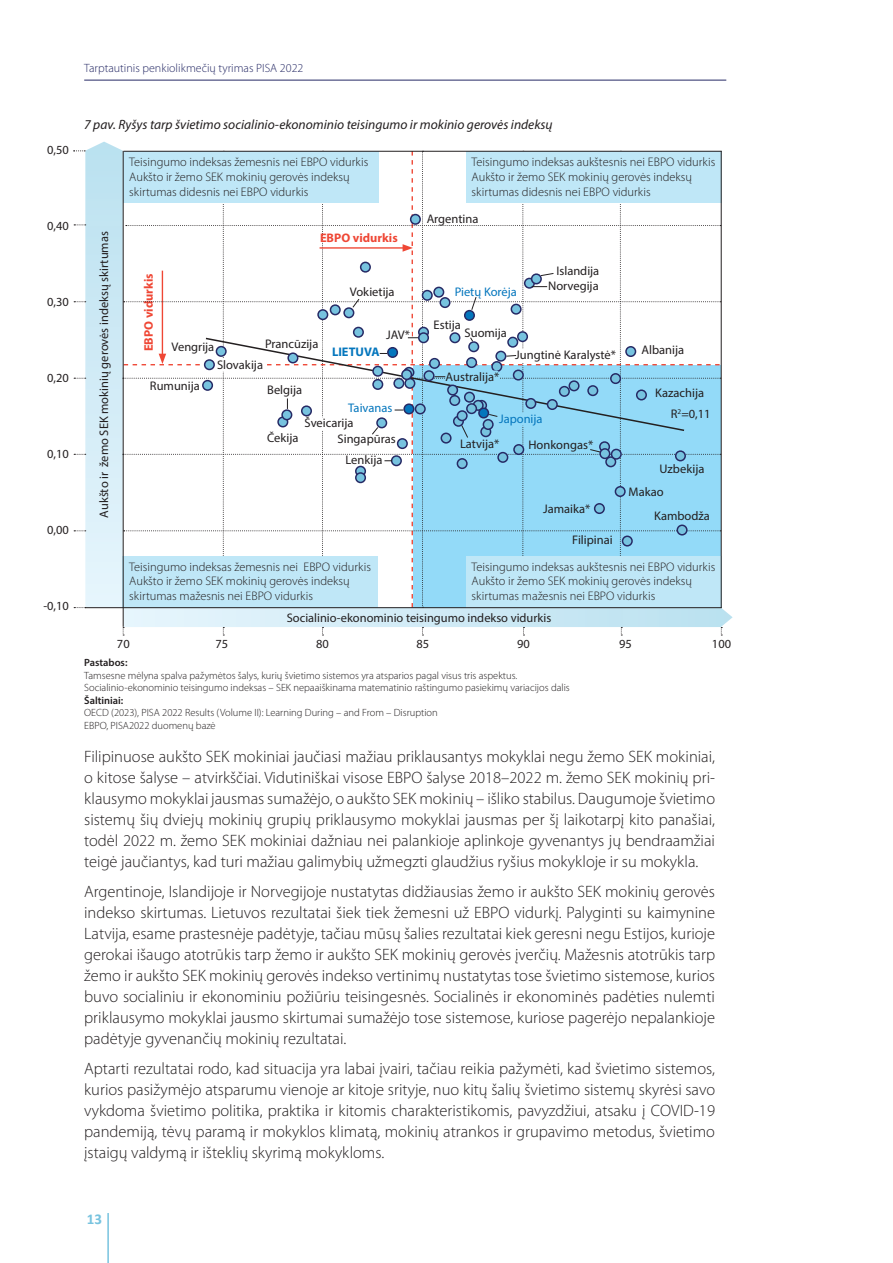
<style>
.page{position:relative;width:893px;height:1263px;background:#fff}
.page>*{position:absolute;margin:0;border:0;box-sizing:border-box;transform-origin:0 0}
.tekstas_calibri{font:300 16.5px/21px "Myriad Pro";color:#231f20;text-align:justify}
.t1{font:700 15px "Calibri";color:#77c3df}
.paveikslelis{font:italic 13.5px "Myriad Pro";color:#231f20}
.t2{font:300 12.45px/14.9px "Myriad Pro";color:#231f20}
.su_rėmu_diagr{font:12.45px "Myriad Pro";color:#231f20}
.diagramos{font:12.45px "Myriad Pro";color:#231f20}
.su_rėmu_diagr_copy{font:12.45px "Myriad Pro";color:#231f20}
.diagramos-2{font:700 12.45px "Myriad Pro";color:#ef4735}
.su_rėmu_diagr-2{font:12.45px "Myriad Pro";color:#0476bd}
.su_rėmu_diagr_copy-2{font:12.45px "Myriad Pro";color:#0476bd}
.su_rėmu_diagr-3{font:700 12.45px "Myriad Pro";color:#0476bd}
.t3{font:300 12px "Myriad Pro";color:#262a65}
.išnaša{font:300 10.5px "Myriad Pro";color:#231f20}
.išnaša-2{font:600 10.5px "Myriad Pro";color:#231f20}
</style>
<div class="page">
<hr style="left:84px;top:80px;width:642px;height:1px;background:#262a65">
<svg style="left:73px;top:142px;width:660px;height:494px"></svg>
<hr style="left:123px;top:151px;width:1px;height:476px;background:#231f20">
<hr style="left:721px;top:151px;width:1px;height:457px;background:#231f20">
<hr style="left:85px;top:607px;width:637px;height:1px;background:#231f20">
<hr style="left:124px;top:151px;width:598px;height:1px;background:#231f20">
<hr style="left:107px;top:1213px;width:2px;height:50px;background:#77c3df">
<p class="t3" style="left:84px;top:60px;width:221px">Tarptautinis penkiolikmečių tyrimas PISA 2022</p>
<p class="diagramos" style="left:47px;top:142px;width:23px">0,50</p>
<p class="diagramos" style="left:47px;top:218px;width:23px">0,40</p>
<p class="diagramos" style="left:47px;top:294px;width:23px">0,30</p>
<p class="diagramos" style="left:47px;top:370px;width:23px">0,20</p>
<p class="diagramos" style="left:47px;top:446px;width:23px">0,10</p>
<p class="diagramos" style="left:47px;top:522px;width:23px">0,00</p>
<p class="diagramos" style="left:43px;top:598px;width:27px">-0,10</p>
<p class="paveikslelis" style="left:84px;top:116px;width:470px">7 pav. Ryšys tarp švietimo socialinio-ekonominio teisingumo ir mokinio gerovės indeksų</p>
<p class="diagramos" style="left:96px;top:517px;width:288px;rotate:-90deg">Aukšto ir žemo SEK mokinių gerovės indeksų skirtumas</p>
<p class="t2" style="left:129px;top:155px;width:241px">Teisingumo indeksas žemesnis nei EBPO vidurkis</p>
<p class="t2" style="left:129px;top:170px;width:222px">Aukšto ir žemo SEK mokinių gerovės indeksų skirtumas didesnis nei EBPO vidurkis</p>
<p class="diagramos-2" style="left:141px;top:351px;width:79px;rotate:-90deg">EBPO vidurkis</p>
<p class="diagramos-2" style="left:320px;top:230px;width:79px">EBPO vidurkis</p>
<p class="su_rėmu_diagr" style="left:172px;top:339px;width:44px">Vengrija</p>
<p class="su_rėmu_diagr" style="left:265px;top:336px;width:55px">Prancūzija</p>
<p class="su_rėmu_diagr" style="left:217px;top:357px;width:47px">Slovakija</p>
<p class="su_rėmu_diagr" style="left:350px;top:284px;width:46px">Vokietija</p>
<p class="su_rėmu_diagr" style="left:386px;top:327px;width:25px">JAV*</p>
<p class="su_rėmu_diagr-3" style="left:332px;top:344px;width:49px">LIETUVA</p>
<p class="su_rėmu_diagr" style="left:150px;top:378px;width:51px">Rumunija</p>
<p class="su_rėmu_diagr" style="left:267px;top:382px;width:36px">Belgija</p>
<p class="su_rėmu_diagr-2" style="left:348px;top:400px;width:46px">Taivanas</p>
<p class="su_rėmu_diagr" style="left:305px;top:415px;width:50px">Šveicarija</p>
<p class="su_rėmu_diagr" style="left:267px;top:430px;width:33px">Čekija</p>
<p class="su_rėmu_diagr" style="left:338px;top:431px;width:60px">Singapūras</p>
<p class="su_rėmu_diagr" style="left:345px;top:452px;width:38px">Lenkija</p>
<p class="t2" style="left:129px;top:559px;width:243px">Teisingumo indeksas žemesnis nei EBPO vidurkis</p>
<p class="t2" style="left:129px;top:574px;width:222px">Aukšto ir žemo SEK mokinių gerovės indeksų skirtumas mažesnis nei EBPO vidurkis</p>
<p class="t2" style="left:472px;top:155px;width:245px">Teisingumo indeksas aukštesnis nei EBPO vidurkis</p>
<p class="t2" style="left:472px;top:170px;width:222px">Aukšto ir žemo SEK mokinių gerovės indeksų skirtumas didesnis nei EBPO vidurkis</p>
<p class="su_rėmu_diagr" style="left:427px;top:211px;width:53px">Argentina</p>
<p class="su_rėmu_diagr-2" style="left:455px;top:284px;width:64px">Pietų Korėja</p>
<p class="su_rėmu_diagr" style="left:434px;top:317px;width:29px">Estija</p>
<p class="su_rėmu_diagr" style="left:465px;top:325px;width:44px">Suomija</p>
<p class="su_rėmu_diagr" style="left:556px;top:263px;width:44px">Islandija</p>
<p class="su_rėmu_diagr" style="left:548px;top:278px;width:52px">Norvegija</p>
<p class="su_rėmu_diagr_copy" style="left:446px;top:369px;width:55px">Australija*</p>
<p class="su_rėmu_diagr" style="left:515px;top:347px;width:102px">Jungtinė Karalystė*</p>
<p class="su_rėmu_diagr_copy-2" style="left:499px;top:411px;width:45px">Japonija</p>
<p class="su_rėmu_diagr_copy" style="left:460px;top:436px;width:41px">Latvija*</p>
<p class="su_rėmu_diagr_copy" style="left:528px;top:437px;width:66px">Honkongas*</p>
<p class="su_rėmu_diagr_copy" style="left:543px;top:501px;width:49px">Jamaika*</p>
<p class="su_rėmu_diagr_copy" style="left:572px;top:532px;width:42px">Filipinai</p>
<p class="su_rėmu_diagr" style="left:641px;top:342px;width:44px">Albanija</p>
<p class="su_rėmu_diagr_copy" style="left:655px;top:385px;width:50px">Kazachija</p>
<p class="su_rėmu_diagr_copy" style="left:671px;top:406px;width:41px">R<sup>2</sup>=0,11</p>
<p class="su_rėmu_diagr_copy" style="left:660px;top:461px;width:46px">Uzbekija</p>
<p class="su_rėmu_diagr_copy" style="left:629px;top:484px;width:37px">Makao</p>
<p class="su_rėmu_diagr_copy" style="left:654px;top:508px;width:57px">Kambodža</p>
<p class="t2" style="left:472px;top:559px;width:245px">Teisingumo indeksas aukštesnis nei EBPO vidurkis</p>
<p class="t2" style="left:472px;top:574px;width:222px">Aukšto ir žemo SEK mokinių gerovės indeksų skirtumas mažesnis nei EBPO vidurkis</p>
<p class="diagramos" style="left:287px;top:610px;width:266px">Socialinio-ekonominio teisingumo indekso vidurkis</p>
<p class="diagramos" style="left:117px;top:636px;width:14px">70</p>
<p class="diagramos" style="left:216px;top:636px;width:14px">75</p>
<p class="diagramos" style="left:316px;top:636px;width:14px">80</p>
<p class="diagramos" style="left:417px;top:636px;width:14px">85</p>
<p class="diagramos" style="left:517px;top:636px;width:14px">90</p>
<p class="diagramos" style="left:619px;top:636px;width:14px">95</p>
<p class="diagramos" style="left:712px;top:636px;width:21px">100</p>
<p class="išnaša-2" style="left:84px;top:656px;width:45px">Pastabos:</p>
<p class="išnaša" style="left:84px;top:669px;width:435px">Tamsesne mėlyna spalva pažymėtos šalys, kurių švietimo sistemos yra atsparios pagal visus tris aspektus.</p>
<p class="išnaša" style="left:84px;top:681px;width:487px">Socialinio-ekonominio teisingumo indeksas – SEK nepaaiškinama matematinio raštingumo pasiekimų variacijos dalis</p>
<p class="išnaša-2" style="left:84px;top:693px;width:41px">Šaltiniai:</p>
<p class="išnaša" style="left:84px;top:706px;width:355px">OECD (2023), PISA 2022 Results (Volume II): Learning During – and From – Disruption</p>
<p class="išnaša" style="left:84px;top:719px;width:133px">EBPO, PISA2022 duomenų bazė</p>
<p class="tekstas_calibri" style="left:84px;top:745px;width:632px">Filipinuose aukšto SEK mokiniai jaučiasi mažiau priklausantys mokyklai negu žemo SEK mokiniai, o kitose šalyse – atvirkščiai. Vidutiniškai visose EBPO šalyse 2018–2022 m. žemo SEK mokinių pri&shy;klausymo mokyklai jausmas sumažėjo, o aukšto SEK mokinių – išliko stabilus. Daugumoje švietimo sistemų šių dviejų mokinių grupių priklausymo mokyklai jausmas per šį laikotarpį kito panašiai, todėl 2022 m. žemo SEK mokiniai dažniau nei palankioje aplinkoje gyvenantys jų bendraamžiai teigė jaučiantys, kad turi mažiau galimybių užmegzti glaudžius ryšius mokykloje ir su mokykla.</p>
<p class="tekstas_calibri" style="left:84px;top:880px;width:632px">Argentinoje, Islandijoje ir Norvegijoje nustatytas didžiausias žemo ir aukšto SEK mokinių gerovės indekso skirtumas. Lietuvos rezultatai šiek tiek žemesni už EBPO vidurkį. Palyginti su kaimynine Latvija, esame prastesnėje padėtyje, tačiau mūsų šalies rezultatai kiek geresni negu Estijos, kurioje gerokai išaugo atotrūkis tarp žemo ir aukšto SEK mokinių gerovės įverčių. Mažesnis atotrūkis tarp žemo ir aukšto SEK mokinių gerovės indekso vertinimų nustatytas tose švietimo sistemose, kurios buvo socialiniu ir ekonominiu požiūriu teisingesnės. Socialinės ir ekonominės padėties nulemti priklausymo mokyklai jausmo skirtumai sumažėjo tose sistemose, kuriose pagerėjo nepalankioje padėtyje gyvenančių mokinių rezultatai.</p>
<p class="tekstas_calibri" style="left:84px;top:1057px;width:632px">Aptarti rezultatai rodo, kad situacija yra labai įvairi, tačiau reikia pažymėti, kad švietimo sistemos, kurios pasižymėjo atsparumu vienoje ar kitoje srityje, nuo kitų šalių švietimo sistemų skyrėsi savo vykdoma švietimo politika, praktika ir kitomis charakteristikomis, pavyzdžiui, atsaku į COVID-19 pandemiją, tėvų paramą ir mokyklos klimatą, mokinių atrankos ir grupavimo metodus, švietimo įstaigų valdymą ir išteklių skyrimą mokykloms.</p>
<p class="t1" style="left:87px;top:1209px;width:17px">13</p>
</div>
